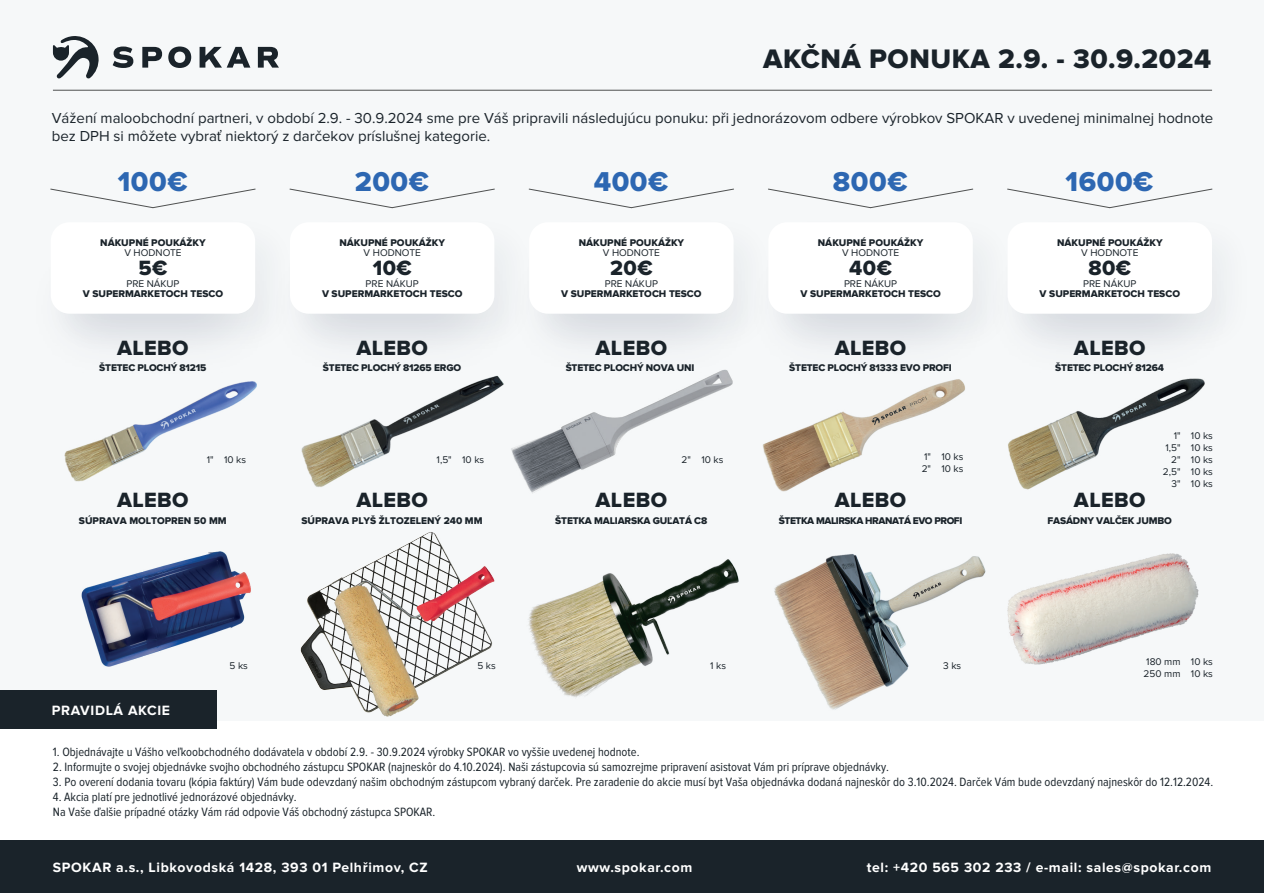
<style>
.page{position:relative;width:1264px;height:893px;background:#fff}
.page>*{position:absolute;margin:0;border:0;box-sizing:border-box;transform-origin:0 0}
.t1{font:28.2px "Proxima Nova Extrabld";letter-spacing:.02em;color:#2d67b2}
.t2{font:27.75px "Proxima Nova Extrabld";letter-spacing:.02em;color:#1a232a}
.t3{font:21.45px "Proxima Nova Extrabld";letter-spacing:.02em;color:#1a232a}
.t4{font:15px/18px "Proxima Nova";color:#1a232a}
.t5{font:700 13.95px "Proxima Nova";letter-spacing:.045em;color:#fff}
.t6{font:12.45px/15px "Proxima Nova Cond";color:#1a232a}
.t7{font:10.05px "Proxima Nova Extrabld";color:#1a232a}
.t8{font:10.05px/12.1px "Proxima Nova";color:#1a232a}
.t9{font:10.05px "Proxima Nova Extrabld";letter-spacing:-.045em;color:#1a232a}
</style>
<div class="page">
<div style="left:0;top:0;width:1264px;height:892px;background:#f6f8f9"></div>
<img style="left:64px;top:382px;width:1141px;height:335px">
<svg style="left:113px;top:47px;width:20px;height:21px"></svg>
<svg style="left:142px;top:47px;width:20px;height:21px"></svg>
<svg style="left:168px;top:47px;width:23px;height:21px"></svg>
<svg style="left:200px;top:47px;width:50px;height:21px"></svg>
<svg style="left:258px;top:47px;width:21px;height:21px"></svg>
<svg style="left:53px;top:36px;width:46px;height:43px"></svg>
<hr style="left:53px;top:90px;width:1159px;height:1px;background:#4f5151">
<svg style="left:50px;top:189px;width:206px;height:11px"></svg>
<img style="left:64px;top:200px;width:196px;height:144px">
<div style="left:51px;top:222px;width:204px;height:92px;background:#fff;border-radius:19px"></div>
<svg style="left:289px;top:189px;width:206px;height:11px"></svg>
<img style="left:305px;top:200px;width:195px;height:144px">
<div style="left:290px;top:222px;width:204px;height:92px;background:#fff;border-radius:19px"></div>
<img style="left:698px;top:369px;width:35px;height:13px">
<svg style="left:528px;top:189px;width:206px;height:11px"></svg>
<img style="left:544px;top:200px;width:194px;height:144px">
<div style="left:529px;top:222px;width:204px;height:92px;background:#fff;border-radius:19px"></div>
<svg style="left:768px;top:189px;width:205px;height:11px"></svg>
<img style="left:783px;top:200px;width:196px;height:144px">
<div style="left:768px;top:222px;width:204px;height:92px;background:#fff;border-radius:19px"></div>
<svg style="left:1007px;top:189px;width:205px;height:11px"></svg>
<img style="left:1022px;top:200px;width:195px;height:144px">
<div style="left:1007px;top:222px;width:205px;height:92px;background:#fff;border-radius:19px"></div>
<div style="left:0;top:721px;width:1264px;height:119px;background:#fff"></div>
<div style="left:0;top:840px;width:1264px;height:53px;background:#1a232a"></div>
<div style="left:0;top:690px;width:217px;height:39px;background:#1a232a"></div>
<h2 class="t2" style="left:763px;top:43px;width:449px">AKČNÁ PONUKA 2.9. - 30.9.2024</h2>
<p class="t4" style="left:52px;top:109px;width:1163px">Vážení maloobchodní partneri, v období 2.9. - 30.9.2024 sme pre Váš pripravili následujúcu ponuku: při jednorázovom odbere výrobkov SPOKAR v uvedenej minimalnej hodnote bez DPH si môžete vybrať niektorý z darčekov príslušnej kategorie.</p>
<h1 class="t1" style="left:118px;top:165px;width:71px">100Ä</h1>
<h1 class="t1" style="left:355px;top:165px;width:76px">200Ä</h1>
<h1 class="t1" style="left:594px;top:165px;width:76px">400Ä</h1>
<h1 class="t1" style="left:833px;top:165px;width:76px">800Ä</h1>
<h1 class="t1" style="left:1065px;top:165px;width:89px">1600Ä</h1>
<p class="t7" style="left:100px;top:237px;width:107px">NÁKUPNÉ POUKÁŽKY</p>
<p class="t8" style="left:124px;top:246px;width:59px">V HODNOTE</p>
<h3 class="t3" style="left:139px;top:255px;width:30px">5Ä</h3>
<p class="t8" style="left:126px;top:277px;width:55px">PRE NÁKUP</p>
<p class="t7" style="left:83px;top:287px;width:142px">V SUPERMARKETOCH TESCO</p>
<p class="t7" style="left:339px;top:237px;width:107px">NÁKUPNÉ POUKÁŽKY</p>
<p class="t8" style="left:364px;top:246px;width:59px">V HODNOTE</p>
<h3 class="t3" style="left:373px;top:255px;width:41px">10Ä</h3>
<p class="t8" style="left:366px;top:277px;width:55px">PRE NÁKUP</p>
<p class="t7" style="left:322px;top:287px;width:142px">V SUPERMARKETOCH TESCO</p>
<p class="t7" style="left:578px;top:237px;width:107px">NÁKUPNÉ POUKÁŽKY</p>
<p class="t8" style="left:603px;top:246px;width:59px">V HODNOTE</p>
<h3 class="t3" style="left:610px;top:255px;width:44px">20Ä</h3>
<p class="t8" style="left:605px;top:277px;width:55px">PRE NÁKUP</p>
<p class="t7" style="left:561px;top:287px;width:142px">V SUPERMARKETOCH TESCO</p>
<p class="t7" style="left:818px;top:237px;width:107px">NÁKUPNÉ POUKÁŽKY</p>
<p class="t8" style="left:842px;top:246px;width:59px">V HODNOTE</p>
<h3 class="t3" style="left:849px;top:255px;width:44px">40Ä</h3>
<p class="t8" style="left:844px;top:277px;width:55px">PRE NÁKUP</p>
<p class="t7" style="left:800px;top:287px;width:142px">V SUPERMARKETOCH TESCO</p>
<p class="t7" style="left:1057px;top:237px;width:107px">NÁKUPNÉ POUKÁŽKY</p>
<p class="t8" style="left:1081px;top:246px;width:59px">V HODNOTE</p>
<h3 class="t3" style="left:1088px;top:255px;width:44px">80Ä</h3>
<p class="t8" style="left:1083px;top:277px;width:55px">PRE NÁKUP</p>
<p class="t7" style="left:1039px;top:287px;width:142px">V SUPERMARKETOCH TESCO</p>
<h3 class="t3" style="left:117px;top:334px;width:73px">ALEBO</h3>
<p class="t7" style="left:99px;top:362px;width:109px">äTETEC PLOCH› 81215</p>
<h3 class="t3" style="left:356px;top:334px;width:73px">ALEBO</h3>
<p class="t7" style="left:323px;top:362px;width:140px">äTETEC PLOCH› 81265 ERGO</p>
<h3 class="t3" style="left:595px;top:334px;width:73px">ALEBO</h3>
<p class="t7" style="left:565px;top:362px;width:130px">ŠTETEC PLOCHÝ NOVA UNI</p>
<h3 class="t3" style="left:835px;top:334px;width:73px">ALEBO</h3>
<p class="t7" style="left:789px;top:362px;width:164px">ŠTETEC PLOCHÝ 81333 EVO PROFI</p>
<h3 class="t3" style="left:1074px;top:334px;width:73px">ALEBO</h3>
<p class="t7" style="left:1055px;top:362px;width:110px">äTETEC PLOCH› 81264</p>
<p class="t8" style="left:207px;top:453px;width:41px">1" 10 ks</p>
<p class="t8" style="left:436px;top:453px;width:49px">1,5" 10 ks</p>
<p class="t8" style="left:681px;top:453px;width:43px">2" 10 ks</p>
<p class="t8" style="left:921px;top:450px;width:43px">1" 10 ks<br>2" 10 ks</p>
<p class="t8" style="left:1163px;top:429px;width:52px;text-align:right">1" 10 ks<br>1,5" 10 ks<br>2" 10 ks<br>2,5" 10 ks<br>3" 10 ks</p>
<h3 class="t3" style="left:117px;top:487px;width:73px">ALEBO</h3>
<p class="t7" style="left:79px;top:515px;width:149px">SÚPRAVA MOLTOPREN 50 MM</p>
<h3 class="t3" style="left:356px;top:487px;width:73px">ALEBO</h3>
<p class="t7" style="left:301px;top:515px;width:183px">SÚPRAVA PLYŠ ŽLTOZELENÝ 240 MM</p>
<h3 class="t3" style="left:595px;top:487px;width:73px">ALEBO</h3>
<p class="t7" style="left:555px;top:515px;width:153px">ŠTETKA MALIARSKA GUĽATÁ C8</p>
<h3 class="t3" style="left:835px;top:487px;width:73px">ALEBO</h3>
<p class="t9" style="left:779px;top:515px;width:185px">ŠTETKA MALIRSKA HRANATÁ EVO PROFI</p>
<h3 class="t3" style="left:1074px;top:487px;width:73px">ALEBO</h3>
<p class="t7" style="left:1047px;top:515px;width:126px">FASÁDNY VALČEK JUMBO</p>
<p class="t5" style="left:52px;top:703px;width:120px">PRAVIDL£ AKCIE</p>
<p class="t8" style="left:229px;top:660px;width:20px">5 ks</p>
<p class="t8" style="left:477px;top:660px;width:20px">5 ks</p>
<p class="t8" style="left:710px;top:660px;width:17px">1 ks</p>
<p class="t8" style="left:943px;top:660px;width:20px">3 ks</p>
<p class="t8" style="left:1143px;top:656px;width:71px">180 mm 10 ks<br>250 mm 10 ks</p>
<p class="t6" style="left:53px;top:745px;width:588px">1. Objednávajte u Vášho veľkoobchodného dodávatela v období 2.9. - 30.9.2024 výrobky SPOKAR vo vyššie uvedenej hodnote.</p>
<p class="t6" style="left:53px;top:760px;width:837px">2. Informujte o svojej objednávke svojho obchodného zástupcu SPOKAR (najneskôr do 4.10.2024). Naši zástupcovia sú samozrejme pripravení asistovat Vám pri príprave objednávky.</p>
<p class="t6" style="left:53px;top:775px;width:1161px">3. Po overení dodania tovaru (kópia faktúry) Vám bude odevzdaný našim obchodným zástupcom vybraný darček. Pre zaradenie do akcie musí byt Vaša objednávka dodaná najneskôr do 3.10.2024. Darček Vám bude odevzdaný najneskôr do 12.12.2024.</p>
<p class="t6" style="left:53px;top:790px;width:384px">4. Akcia platí pre jednotlivé jednorázové objednávky.<br>Na Vaše ďalšie prípadné otázky Vám rád odpovie Váš obchodný zástupca SPOKAR.</p>
<p class="t5" style="left:53px;top:859px;width:376px">SPOKAR a.s., Libkovodsk· 1428, 393 01 Pelhřimov, CZ</p>
<p class="t5" style="left:576px;top:859px;width:117px">www.spokar.com</p>
<p class="t5" style="left:867px;top:859px;width:346px">tel: +420 565 302 233 / e-mail: sales@spokar.com</p>
</div>
